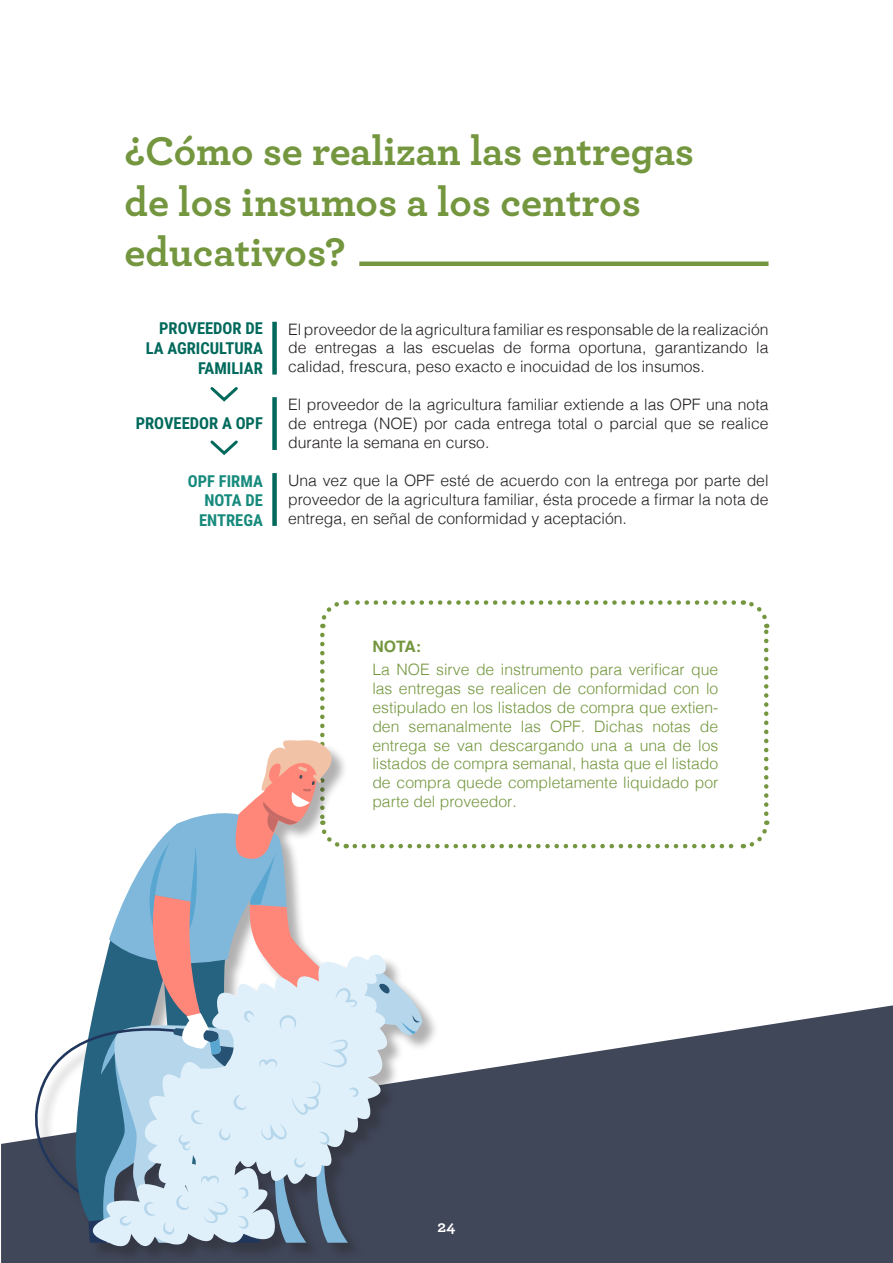
<style>
.page{position:relative;width:893px;height:1263px;background:#fff}
.page>*{position:absolute;margin:0;border:0;box-sizing:border-box;transform-origin:0 0}
.t1{font:700 42px/50.4px "Archer";color:#73963e}
.t2{font:700 16.5px/19.8px "Roboto Condensed";color:#00695c;text-align:right}
.t3{font:700 16.5px "Roboto Condensed";color:#168a7c}
.t4{font:700 16.5px "Archer";color:#fff}
.t5{font:300 15.75px/18.9px "Helvetica";color:#231f20;text-align:justify}
.t6{font:300 15.75px/18.9px "Helvetica";color:#73963e;text-align:justify}
.t7{font:700 15.75px "Helvetica";color:#73963e}
</style>
<div class="page">
<svg style="left:1px;top:1005px;width:892px;height:258px;background:#585e6e"></svg>
<div style="left:359px;top:261px;width:409px;height:5px;background:#73963e"></div>
<svg style="left:210px;top:387px;width:28px;height:15px"></svg>
<svg style="left:210px;top:440px;width:28px;height:15px"></svg>
<div style="left:272px;top:322px;width:5px;height:53px;background:#00695c"></div>
<div style="left:272px;top:397px;width:5px;height:53px;background:#00695c"></div>
<div style="left:272px;top:473px;width:5px;height:53px;background:#00695c"></div>
<svg style="left:29px;top:600px;width:742px;height:659px"></svg>
<p class="t1" style="left:124px;top:124px;width:571px">¿Cómo se realizan las entregas de los insumos a los centros educativos?</p>
<p class="t2" style="left:146px;top:318px;width:119px">PROVEEDOR DE<br>LA AGRICULTURA<br>FAMILIAR</p>
<p class="t2" style="left:136px;top:413px;width:129px">PROVEEDOR A OPF</p>
<p class="t3" style="left:188px;top:469px;width:76px">OPF FIRMA</p>
<p class="t3" style="left:204px;top:489px;width:60px">NOTA DE</p>
<p class="t3" style="left:199px;top:509px;width:65px">ENTREGA</p>
<p class="t5" style="left:288px;top:318px;width:482px">El proveedor de la agricultura familiar es responsable de la realización de entregas a las escuelas de forma oportuna, garantizando la calidad, frescura, peso exacto e inocuidad de los insumos.</p>
<p class="t5" style="left:288px;top:394px;width:482px">El proveedor de la agricultura familiar extiende a las OPF una nota de entrega (NOE) por cada entrega total o parcial que se realice durante la semana en curso.</p>
<p class="t5" style="left:288px;top:470px;width:482px">Una vez que la OPF esté de acuerdo con la entrega por parte del proveedor de la agricultura familiar, ésta procede a firmar la nota de entrega, en señal de conformidad y aceptación.</p>
<p class="t7" style="left:372px;top:633px;width:50px">NOTA:</p>
<p class="t6" style="left:372px;top:659px;width:347px">La NOE sirve de instrumento para verificar que las entregas se realicen de conformidad con lo estipulado en los listados de compra que extien&shy;den semanalmente las OPF. Dichas notas de entrega se van descargando una a una de los listados de compra semanal, hasta que el listado de compra quede completamente liquidado por parte del proveedor.</p>
<p class="t4" style="left:437px;top:1213px;width:20px">24</p>
</div>
